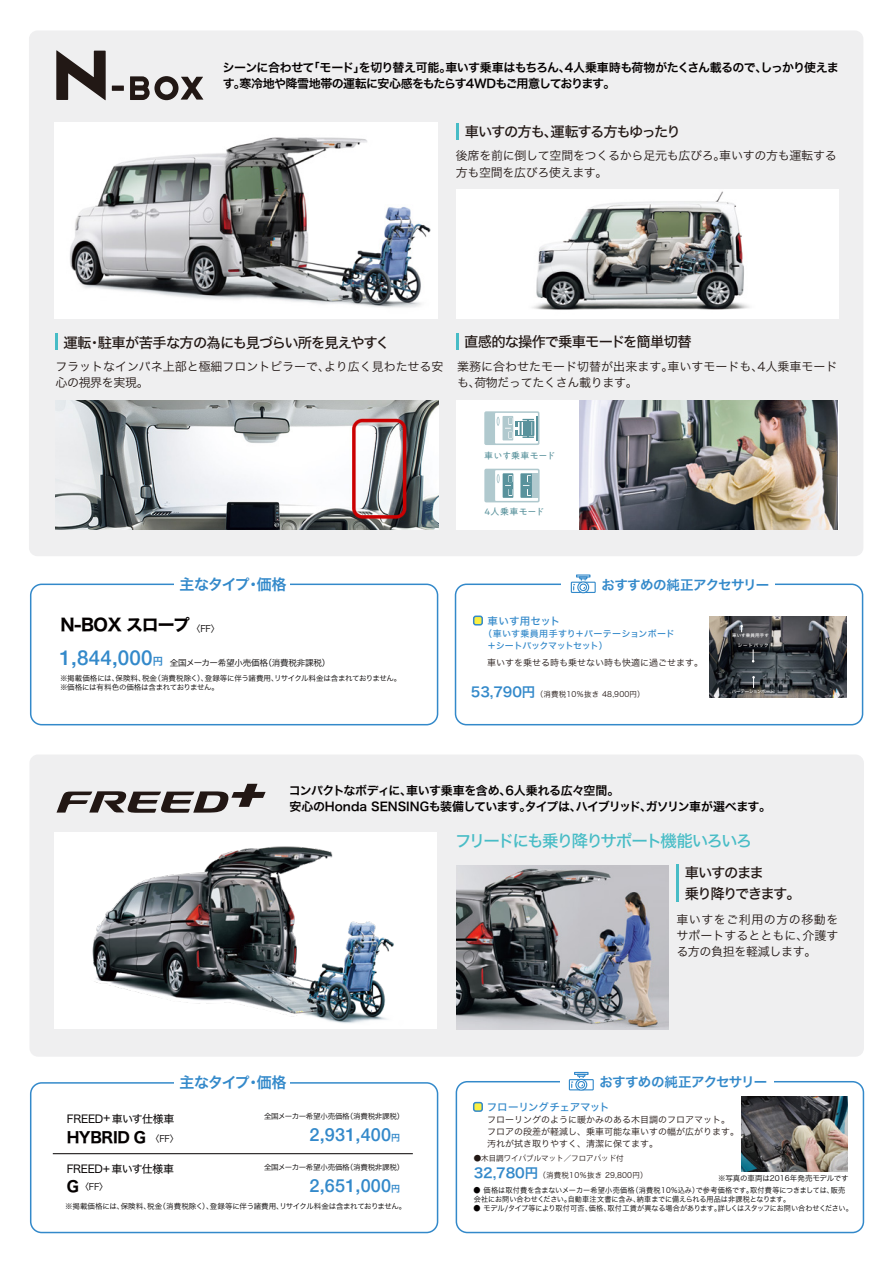
<style>
.page{position:relative;width:893px;height:1263px;background:#fff}
.page>*{position:absolute;margin:0;border:0;box-sizing:border-box;transform-origin:0 0}
.t1{font:500 18px "Helvetica Neue LT";letter-spacing:.01em;color:#3389ca}
.t2{font:16.8px "Hira Kaku Std W7";letter-spacing:-.05em;color:#040000}
.t3{font:16.5px "Hira Kaku Std W5";letter-spacing:-.11em;color:#47bcc6}
.t4{font:15px "Hira Kaku Std W6";letter-spacing:-.065em;color:#3389ca}
.t5{font:15px "Hira Kaku Std W7";letter-spacing:-.03em;color:#040000}
.t6{font:14.25px "Hira Kaku Std W5";letter-spacing:-.07em;color:#221815}
.t7{font:14.25px/20.2px "Hira Kaku Std W5";letter-spacing:-.105em;color:#221815}
.t8{font:13.5px "Hira Kaku Std W6";letter-spacing:-.05em;color:#3389ca}
.t9{font:12px/16.5px "Hira Kaku Std W6";letter-spacing:-.05em;color:#040000}
.t10{font:12px/16px "Hira Kaku Std W3";letter-spacing:-.005em;color:#221815}
.t11{font:12px/16px "Hira Kaku Std W3";letter-spacing:-.025em;color:#221815}
.t12{font:10.95px "Hira Kaku Std W4";letter-spacing:-.03em;color:#040000}
.t13{font:10.5px "Hira Kaku Std W5";letter-spacing:-.015em;color:#3389ca}
.t14{font:10.5px "Hira Kaku Std W5";letter-spacing:.015em;color:#3389ca}
.t15{font:9px/12px "Hira Kaku Std W3";color:#221714}
.t16{font:9px/12px "Hira Kaku Std W5";letter-spacing:-.01em;color:#3389ca}
.t17{font:9px "Hira Kaku Std W3";color:#040000}
.t18{font:9px "PA1 Gothic Std N";letter-spacing:-.01em;color:#59929c}
.t19{font:9px "PA1 Gothic Std N";letter-spacing:.03em;color:#59929c}
.t20{font:8.55px "Hira Kaku Std W3";letter-spacing:-.03em;color:#040000}
.t21{font:7.65px "Hira Kaku Std W3";letter-spacing:.02em;color:#221714}
.t22{font:7.5px/9px "Hira Kaku Std W3";letter-spacing:-.02em;color:#040000}
.t23{font:7.5px/9px "Hira Kaku Std W3";letter-spacing:.005em;color:#040000;scale:.95 1}
.t24{font:7.5px "Hira Kaku Std W3";letter-spacing:-.02em;color:#040000;scale:.95 1}
.t25{font:7.5px "Koz Go Pr 6 N";color:#221815}
.t26{font:4.5px "Hira Kaku Std W5";letter-spacing:.025em;color:#fff}
.t27{font:4.5px "Hira Kaku Std W5";letter-spacing:-.05em;color:#fff}
.s1{font-family:"Helvetica Neue LT";font-weight:500;font-size:20.55px;color:#3389ca}
.s2{font-family:"Hira Kaku Std W6";font-size:10.35px;color:#3389ca}
.s3{font-family:"Hira Kaku Std W6";font-size:13.5px;color:#3389ca}
.s4{font-family:"Hira Kaku Std W3";font-size:9px}
.s5{font-family:"Hira Kaku Std W7";font-size:15px}
.s6{font-family:"Hira Kaku Std W6";font-weight:400;font-size:9px}
</style>
<div class="page">
<div style="left:29px;top:30px;width:834px;height:526px;background:#efeff0;border-radius:9px"></div>
<div style="left:29px;top:754px;width:835px;height:303px;background:#efeff0;border-radius:9px"></div>
<img style="left:742px;top:1096px;width:106px;height:76px">
<img style="left:456px;top:865px;width:212px;height:165px">
<img style="left:55px;top:122px;width:383px;height:197px">
<div style="left:54px;top:832px;width:383px;height:197px;background:#fff"></div>
<img style="left:92px;top:846px;width:302px;height:178px">
<div style="left:456px;top:189px;width:383px;height:130px;background:#fff"></div>
<img style="left:532px;top:191px;width:218px;height:119px">
<img style="left:56px;top:400px;width:382px;height:130px">
<div style="left:456px;top:400px;width:383px;height:130px;background:#fff"></div>
<img style="left:579px;top:400px;width:259px;height:130px">
<svg style="left:484px;top:411px;width:55px;height:34px"></svg>
<svg style="left:484px;top:469px;width:56px;height:33px"></svg>
<div style="left:30px;top:583px;width:408px;height:142px;border:2px solid #3389ca;border-radius:11px"></div>
<div style="left:174px;top:575px;width:116px;height:28px;background:#fff"></div>
<svg style="left:56px;top:50px;width:50px;height:50px"></svg>
<div style="left:112px;top:86px;width:12px;height:5px;background:#221815"></div>
<svg style="left:130px;top:76px;width:73px;height:24px"></svg>
<hr style="left:456px;top:123px;width:3px;height:17px;background:#47bcc6">
<hr style="left:55px;top:333px;width:3px;height:17px;background:#47bcc6">
<hr style="left:455px;top:333px;width:3px;height:17px;background:#47bcc6">
<hr style="left:676px;top:864px;width:3px;height:38px;background:#47bcc6">
<div style="left:474px;top:1102px;width:8px;height:9px;background:#faef42;border-radius:2px"></div>
<div style="left:473px;top:1102px;width:10px;height:10px;border:2px solid #3389ca;border-radius:2px"></div>
<div style="left:30px;top:1082px;width:408px;height:151px;border:2px solid #3389ca;border-radius:11px"></div>
<div style="left:174px;top:1069px;width:116px;height:28px;background:#fff"></div>
<hr style="left:53px;top:1153px;width:360px;height:1px;background:#040000">
<svg style="left:57px;top:784px;width:209px;height:29px"></svg>
<div style="left:455px;top:583px;width:408px;height:142px;border:2px solid #3389ca;border-radius:11px"></div>
<div style="left:562px;top:572px;width:213px;height:24px;background:#fff"></div>
<svg style="left:570px;top:576px;width:26px;height:18px"></svg>
<div style="left:576px;top:574px;width:14px;height:3px;border:1px solid #3389ca"></div>
<div style="left:456px;top:1081px;width:408px;height:152px;border:2px solid #3389ca;border-radius:11px"></div>
<div style="left:560px;top:1069px;width:214px;height:25px;background:#fff"></div>
<svg style="left:568px;top:1075px;width:26px;height:16px"></svg>
<div style="left:574px;top:1072px;width:15px;height:3px;border:1px solid #3389ca"></div>
<div style="left:474px;top:616px;width:8px;height:9px;background:#faef42;border-radius:2px"></div>
<div style="left:473px;top:615px;width:10px;height:10px;border:2px solid #3389ca;border-radius:2px"></div>
<img style="left:709px;top:616px;width:137px;height:82px">
<img style="left:730px;top:687px;width:47px;height:11px">
<svg style="left:752px;top:676px;width:3px;height:11px"></svg>
<svg style="left:752px;top:650px;width:2px;height:12px"></svg>
<svg style="left:740px;top:625px;width:3px;height:7px"></svg>
<h3 class="t9" style="left:223px;top:59px;width:618px">シーンに合わせて「モード」を切り替え可能。車いす乗車はもちろん、4人乗車時も荷物がたくさん載るので、しっかり使えます。寒冷地や降雪地帯の運転に安心感をもたらす4WDもご用意しております。</h3>
<h3 class="t6" style="left:465px;top:121px;width:218px">車いすの方も、運転する方もゆったり</h3>
<h3 class="t11" style="left:456px;top:148px;width:382px">後席を前に倒して空間をつくるから足元も広びろ。車いすの方も運転する方も空間を広びろ使えます。</h3>
<h3 class="t6" style="left:63px;top:332px;width:328px">運転・駐車が苦手な方の為にも見づらい所を見えやすく</h3>
<h3 class="t6" style="left:464px;top:331px;width:229px">直感的な操作で乗車モードを簡単切替</h3>
<h3 class="t10" style="left:55px;top:358px;width:390px">フラットなインパネ上部と極細フロントピラーで、より広く見わたせる安心の視界を実現。</h3>
<h3 class="t10" style="left:457px;top:358px;width:382px">業務に合わせたモード切替が出来ます。車いすモードも、4人乗車モードも、荷物だってたくさん載ります。</h3>
<p class="t18" style="left:484px;top:451px;width:73px">車いす乗車モード</p>
<h3 class="t4" style="left:180px;top:572px;width:109px">主なタイプ・価格</h3>
<h2 class="t2" style="left:60px;top:612px;width:131px">N-BOX スロープ</h2>
<p class="t20" style="left:60px;top:656px;width:272px"><span class="s1">1,844,000</span><span class="s2">円</span> 全国メーカー希望小売価格（消費税非課税）</p>
<p class="t22" style="left:60px;top:674px;width:343px">※掲載価格には、保険料、税金（消費税除く）、登録等に伴う諸費用、リサイクル料金は含まれておりません。※価格には有料色の価格は含まれておりません。</p>
<p class="t17" style="left:192px;top:622px;width:30px">〈FF〉</p>
<p class="t19" style="left:484px;top:507px;width:62px">4人乗車モード</p>
<h3 class="t8" style="left:601px;top:574px;width:169px">おすすめの純正アクセサリー</h3>
<h3 class="t14" style="left:488px;top:613px;width:74px">車いす用セット</h3>
<p class="t16" style="left:487px;top:627px;width:189px;text-indent:-4px">（車いす乗員用手すり＋パーテーションボード＋シートバックマットセット）</p>
<p class="t15" style="left:487px;top:657px;width:217px">車いすを乗せる時も乗せない時も快適に過ごせます。</p>
<p class="t21" style="left:471px;top:688px;width:175px"><span class="s3">53,790円</span>（消費税10％抜き 48,900円）</p>
<p class="t26" style="left:732px;top:632px;width:38px">車いす乗員用手す</p>
<p class="t26" style="left:738px;top:642px;width:33px">シートバック</p>
<p class="t27" style="left:732px;top:688px;width:44px">パーテーションボード</p>
<h3 class="t9" style="left:289px;top:782px;width:484px">コンパクトなボディに、車いす乗車を含め、6人乗れる広々空間。<br>安心のHonda SENSINGも装備しています。タイプは、ハイブリッド、ガソリン車が選べます。</h3>
<h3 class="t3" style="left:455px;top:828px;width:299px">フリードにも乗り降りサポート機能いろいろ</h3>
<h3 class="t7" style="left:685px;top:863px;width:117px">車いすのまま<br>乗り降りできます。</h3>
<h3 class="t4" style="left:180px;top:1071px;width:109px">主なタイプ・価格</h3>
<h3 class="t12" style="left:67px;top:1110px;width:109px">FREED+ 車いす仕様車</h3>
<h3 class="t5" style="left:67px;top:1125px;width:113px">HYBRID G <span class="s4">〈FF〉</span></h3>
<h3 class="t12" style="left:67px;top:1160px;width:109px">FREED+ 車いす仕様車</h3>
<p class="t17" style="left:67px;top:1180px;width:43px"><span class="s5">G</span> 〈FF〉</p>
<p class="t22" style="left:264px;top:1111px;width:142px">全国メーカー希望小売価格（消費税非課税）</p>
<h1 class="t1" style="left:310px;top:1124px;width:92px">2,931,400<span class="s6">円</span></h1>
<p class="t22" style="left:264px;top:1162px;width:142px">全国メーカー希望小売価格（消費税非課税）</p>
<h1 class="t1" style="left:310px;top:1175px;width:92px">2,651,000<span class="s6">円</span></h1>
<p class="t22" style="left:65px;top:1201px;width:343px">※掲載価格には、保険料、税金（消費税除く）、登録等に伴う諸費用、リサイクル料金は含まれておりません。</p>
<h3 class="t10" style="left:676px;top:911px;width:164px;text-align:justify">車いすをご利用の方の移動をサポートするとともに、介護する方の負担を軽減します。</h3>
<h3 class="t8" style="left:599px;top:1071px;width:169px">おすすめの純正アクセサリー</h3>
<h3 class="t13" style="left:487px;top:1099px;width:124px">フローリングチェアマット</h3>
<p class="t15" style="left:487px;top:1114px;width:253px">フローリングのように暖かみのある木目調のフロアマット。フロアの段差が軽減し、乗車可能な車いすの幅が広がります。汚れが拭き取りやすく、清潔に保てます。</p>
<p class="t25" style="left:474px;top:1154px;width:151px">●木目調ワイパブルマット／フロアパッド付</p>
<p class="t21" style="left:474px;top:1169px;width:175px"><span class="s3">32,780円</span>（消費税10％抜き 29,800円）</p>
<p class="t22" style="left:718px;top:1173px;width:132px">※写真の車両は2016年発売モデルです</p>
<p class="t23" style="left:474px;top:1186px;width:393px">● 価格は取付費を含まないメーカー希望小売価格（消費税10％込み）で参考価格です。取付費等につきましては、販売会社にお問い合わせください。自動車注文書に含み、納車までに備えられる用品は非課税となります。</p>
<p class="t24" style="left:474px;top:1203px;width:401px">● モデル/タイプ等により取付可否、価格、取付工賃が異なる場合があります。詳しくはスタッフにお問い合わせください。</p>
</div>
